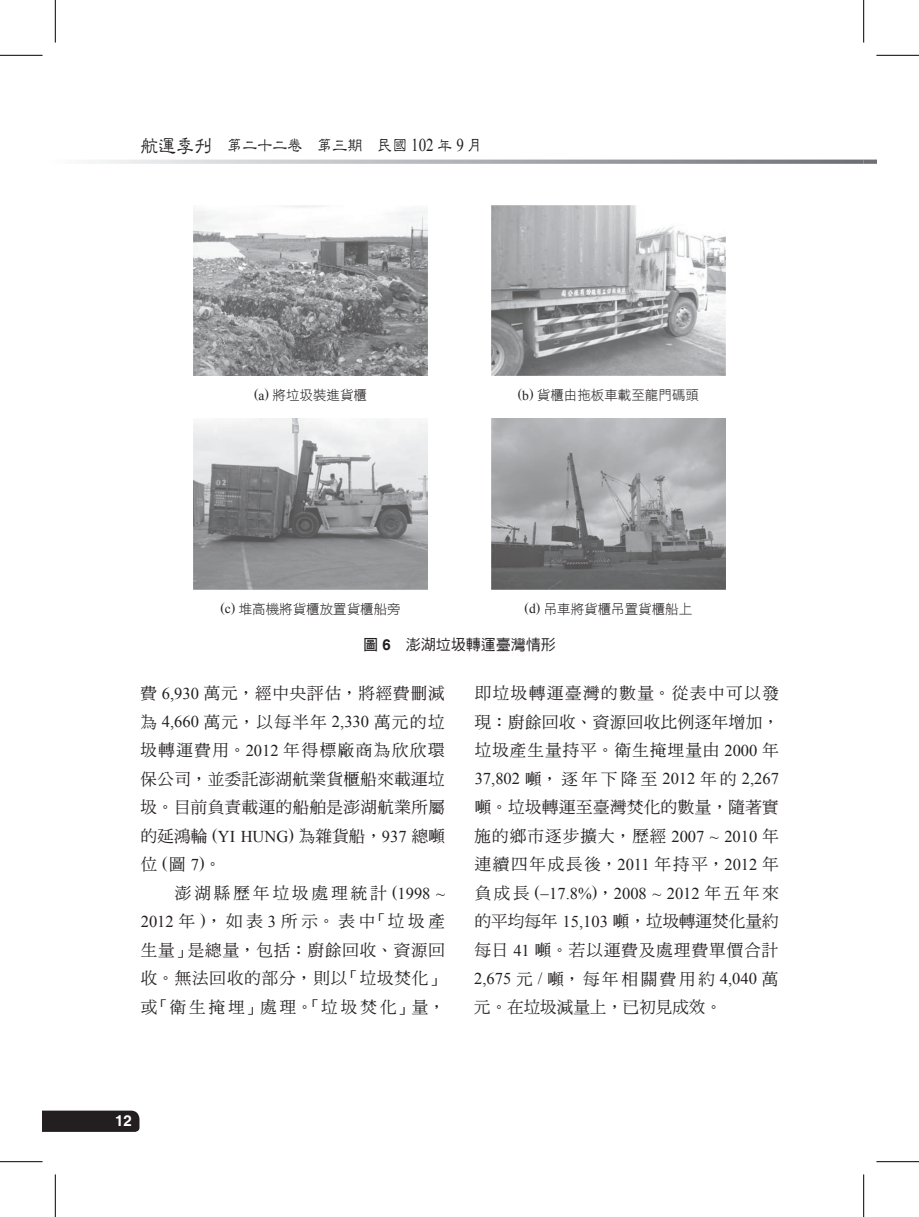
<style>
.page{position:relative;width:919px;height:1217px;background:#fff}
.page>*{position:absolute;margin:0;border:0;box-sizing:border-box;transform-origin:0 0}
.t1{font:500 18px "Jen Lei";color:#231f20;scale:.83 1}
.t2{font:16.5px/28.5px "DF Ming W5 WIN BF";letter-spacing:.05em;color:#231f20;text-align:justify}
.t3{font:16.5px "Times New Roman";color:#231f20}
.t4{font:16.5px "DF Ming W5 WIN BF";color:#231f20}
.t5{font:15px "DF Hei W5 WIN BF";color:#231f20}
.t6{font:700 15px "Helvetica";color:#fff}
.t7{font:13.5px "DF Hei W3 WIN BF";color:#231f20}
.s1{font-size:21.6px}
.s2{font-family:"Times New Roman";font-weight:400}
.s3{font-family:"Times New Roman"}
.s4{font-family:"DF Hei W7 WIN BF"}
.s5{font-family:"Helvetica";font-weight:700}
.s6{font-family:"DF Ming W5 WIN BF"}
</style>
<div class="page">
<div style="left:43px;top:1110px;width:96px;height:21px;background:#231f20"></div>
<div style="left:863px;top:159px;width:13px;height:5px;background:#6f7073"></div>
<svg style="left:95px;top:159px;width:768px;height:5px"></svg>
<img style="left:193px;top:205px;width:234px;height:170px">
<img style="left:491px;top:205px;width:234px;height:170px">
<img style="left:193px;top:418px;width:234px;height:171px">
<img style="left:491px;top:418px;width:234px;height:171px">
<hr style="left:0;top:55px;width:43px;height:1px;background:#000">
<hr style="left:876px;top:55px;width:42px;height:1px;background:#000">
<hr style="left:0;top:1161px;width:43px;height:1px;background:#000">
<hr style="left:876px;top:1161px;width:42px;height:1px;background:#000">
<hr style="left:55px;top:0;width:1px;height:43px;background:#000">
<hr style="left:55px;top:1174px;width:1px;height:42px;background:#000">
<hr style="left:863px;top:0;width:1px;height:43px;background:#000">
<hr style="left:863px;top:1174px;width:1px;height:42px;background:#000">
<p class="t1" style="left:140px;top:136px;width:414px"><span class="s1">航運季刊</span> 第二十二卷 第三期 民國 <span class="s2">102</span> 年 <span class="s2">9</span> 月</p>
<p class="t7" style="left:254px;top:388px;width:114px"><span class="s3">(a)</span> 將垃圾裝進貨櫃</p>
<p class="t7" style="left:517px;top:388px;width:183px"><span class="s3">(b)</span> 貨櫃由拖板車載至龍門碼頭</p>
<p class="t7" style="left:220px;top:601px;width:182px"><span class="s3">(c)</span> 堆高機將貨櫃放置貨櫃船旁</p>
<p class="t7" style="left:524px;top:601px;width:169px"><span class="s3">(d)</span> 吊車將貨櫃吊置貨櫃船上</p>
<p class="t5" style="left:363px;top:636px;width:194px"><span class="s4">圖</span> <span class="s5">6</span> 澎湖垃圾轉運臺灣情形</p>
<p class="t2" style="left:140px;top:679px;width:306px">費 <span class="s3">6,930</span> 萬元，經中央評估，將經費刪減為 <span class="s3">4,660</span> 萬元，以每半年 <span class="s3">2,330</span> 萬元的垃圾轉運費用。<span class="s3">2012</span> 年得標廠商為欣欣環保公司，並委託澎湖航業貨櫃船來載運垃圾。目前負責載運的船舶是澎湖航業所屬的延鴻輪 <span class="s3">(YI HUNG)</span> 為雜貨船，<span class="s3">937</span> 總噸位 <span class="s3">(</span>圖 <span class="s3">7)</span>。</p>
<p class="t2" style="left:141px;top:878px;width:306px;text-indent:34px">澎湖縣歷年垃圾處理統計 <span class="s3">(1998 ~ 2012</span>年<span class="s3">)</span>，如表<span class="s3">3</span>所示。表中「垃圾產生量」是總量，包括：廚餘回收、資源回收。無法回收的部分，則以「垃圾焚化」或「衛生掩埋」處理。「垃圾焚化」量，</p>
<p class="t2" style="left:474px;top:679px;width:306px">即垃圾轉運臺灣的數量。從表中可以發現：廚餘回收、資源回收比例逐年增加，垃圾產生量持平。衛生掩埋量由 <span class="s3">2000</span> 年</p>
<p class="t3" style="left:474px;top:767px;width:305px">37,802 <span class="s6">噸，逐年下降至</span> 2012 <span class="s6">年的</span> 2,267</p>
<p class="t2" style="left:474px;top:792px;width:306px">噸。垃圾轉運至臺灣焚化的數量，隨著實施的鄉市逐步擴大，歷經 <span class="s3">2007 ~ 2010</span> 年連續四年成長後，<span class="s3">2011</span> 年持平，<span class="s3">2012</span> 年</p>
<p class="t3" style="left:474px;top:881px;width:306px"><span class="s6">負成長</span> ( 17.8%)<span class="s6">，</span>2008 ~ 2012 <span class="s6">年五年來</span></p>
<p class="t2" style="left:474px;top:906px;width:306px">的平均每年 <span class="s3">15,103</span> 噸，垃圾轉運焚化量約每日 <span class="s3">41</span> 噸。若以運費及處理費單價合計</p>
<p class="t3" style="left:474px;top:967px;width:306px">2,675 <span class="s6">元</span> / <span class="s6">噸，每年相關費用約</span> 4,040 <span class="s6">萬</span></p>
<p class="t4" style="left:474px;top:998px;width:249px">元。在垃圾減量上，已初見成效。</p>
<p class="t6" style="left:115px;top:1111px;width:18px">12</p>
</div>
